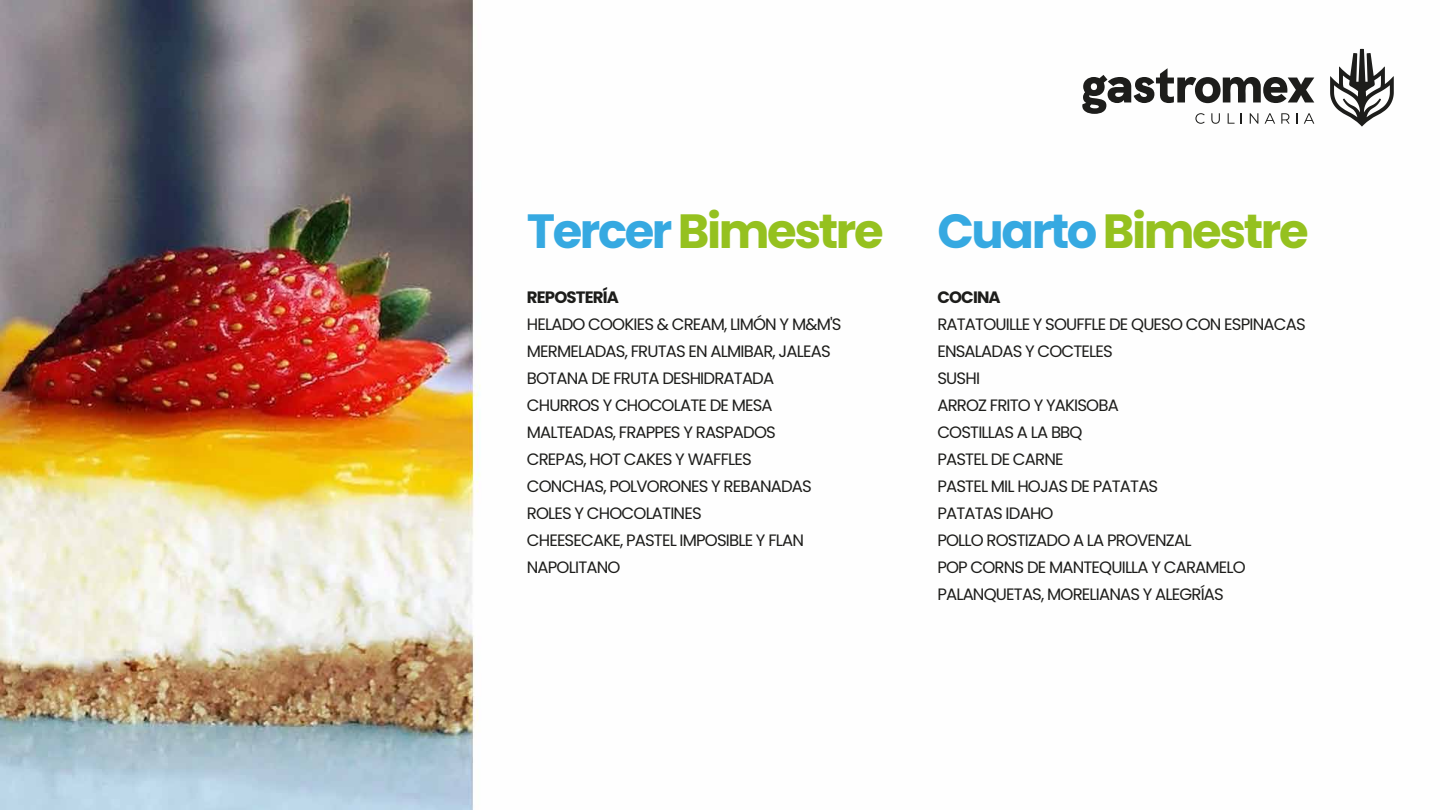
<style>
.page{position:relative;width:1440px;height:810px;background:#fff}
.page>*{position:absolute;margin:0;border:0;box-sizing:border-box;transform-origin:0 0}
.t1{font:700 48px "Poppins";letter-spacing:-.05em;color:#95c11f}
.t2{font:16.5px/27px "Poppins";letter-spacing:-.05em;color:#1d1d1b}
.t3{font:700 16.5px "Poppins";letter-spacing:-.05em;color:#1d1d1b}
.s1{color:#36a9e1}
</style>
<div class="page">
<img style="left:0;top:0;width:1364px;height:810px">
<svg style="left:1330px;top:49px;width:64px;height:78px"></svg>
<svg style="left:1082px;top:68px;width:232px;height:56px"></svg>
<h1 class="t1" style="left:527px;top:203px;width:783px"><span class="s1">Tercer</span> Bimestre <span class="s1">Cuarto</span> Bimestre</h1>
<p class="t3" style="left:527px;top:288px;width:94px">REPOSTERÍA</p>
<p class="t2" style="left:527px;top:311px;width:316px">HELADO COOKIES &amp; CREAM, LIMÓN Y M&amp;M'S<br>MERMELADAS, FRUTAS EN ALMIBAR, JALEAS<br>BOTANA DE FRUTA DESHIDRATADA<br>CHURROS Y CHOCOLATE DE MESA<br>MALTEADAS, FRAPPES Y RASPADOS<br>CREPAS, HOT CAKES Y WAFFLES<br>CONCHAS, POLVORONES Y REBANADAS<br>ROLES Y CHOCOLATINES<br>CHEESECAKE, PASTEL IMPOSIBLE Y FLAN<br>NAPOLITANO</p>
<p class="t3" style="left:937px;top:288px;width:65px">COCINA</p>
<p class="t2" style="left:937px;top:311px;width:370px">RATATOUILLE Y SOUFFLE DE QUESO CON ESPINACAS<br>ENSALADAS Y COCTELES<br>SUSHI<br>ARROZ FRITO Y YAKISOBA<br>COSTILLAS A LA BBQ<br>PASTEL DE CARNE<br>PASTEL MIL HOJAS DE PATATAS<br>PATATAS IDAHO<br>POLLO ROSTIZADO A LA PROVENZAL<br>POP CORNS DE MANTEQUILLA Y CARAMELO<br>PALANQUETAS, MORELIANAS Y ALEGRÍAS</p>
</div>
